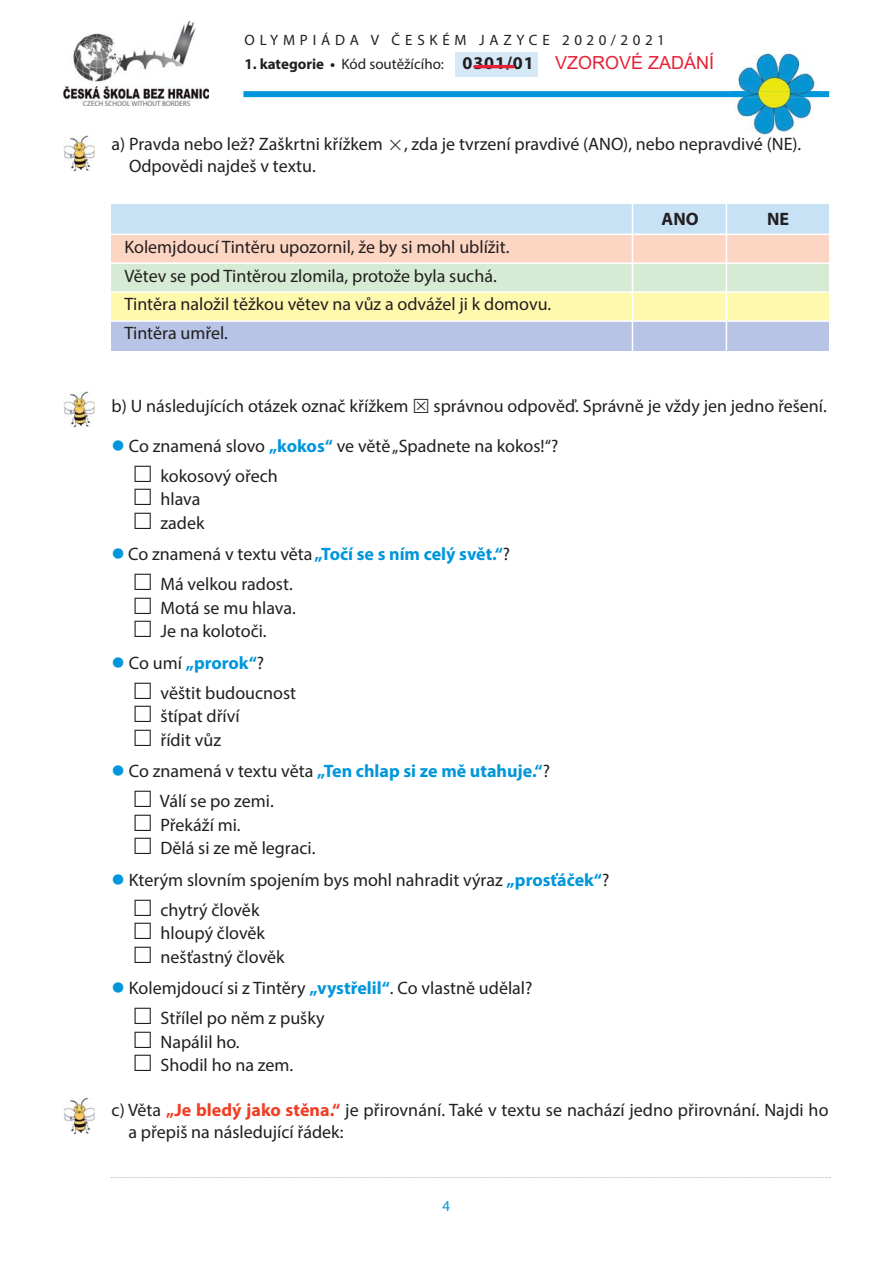
<style>
.page{position:relative;width:893px;height:1263px;background:#fff}
.page>*{position:absolute;margin:0;border:0;box-sizing:border-box;transform-origin:0 0}
.t1{font:18px/30px "Myriad Pro";color:#231f20}
.t2{font:18px "Arial";color:#e52237}
.t3{font:700 18px "Myriad Pro";color:#231f20}
.t4{font:15px "Myriad Pro";color:#231f20}
.t5{font:15px "Myriad Pro";letter-spacing:.32em;color:#231f20}
.t6{font:15px "Myriad Pro";color:#0096db}
.s1{font-weight:700}
.s2{font-weight:700;font-size:18px}
.s3{color:#0096db}
.s4{font-weight:700;color:#0096db}
.s5{font-weight:700;color:#ef3e25}
</style>
<div class="page">
<div style="left:111px;top:204px;width:718px;height:30px;background:#c7e1f5"></div>
<div style="left:111px;top:234px;width:718px;height:30px;background:#fdd6c3"></div>
<div style="left:111px;top:263px;width:718px;height:30px;background:#d6ebd4"></div>
<div style="left:111px;top:292px;width:718px;height:30px;background:#fff9ae"></div>
<div style="left:111px;top:321px;width:718px;height:29px;background:#b8c4e5"></div>
<img style="left:64px;top:22px;width:145px;height:83px">
<div style="left:455px;top:52px;width:83px;height:25px;background:#d4e8f7"></div>
<div style="left:243px;top:91px;width:586px;height:6px;background:#0096db"></div>
<img style="left:732px;top:97px;width:93px;height:38px">
<img style="left:738px;top:53px;width:77px;height:38px">
<img style="left:743px;top:91px;width:77px;height:6px">
<img style="left:64px;top:135px;width:31px;height:37px">
<img style="left:64px;top:391px;width:31px;height:37px">
<img style="left:64px;top:1098px;width:31px;height:36px">
<hr style="left:64px;top:234px;width:765px;height:1px;background:#fff">
<hr style="left:64px;top:262px;width:765px;height:2px;background:#fff">
<hr style="left:64px;top:291px;width:765px;height:2px;background:#fff">
<hr style="left:64px;top:320px;width:765px;height:2px;background:#fff">
<hr style="left:726px;top:204px;width:1px;height:147px;background:#fff">
<hr style="left:632px;top:204px;width:1px;height:149px;background:#fff">
<svg style="left:111px;top:1177px;width:720px;height:1px"></svg>
<hr style="left:475px;top:65px;width:38px;height:3px;background:#e52136">
<p class="t5" style="left:245px;top:35px;width:422px">OLYMPIÁDA V ČESKÉM JAZYCE 2020/2021</p>
<p class="t4" style="left:244px;top:59px;width:291px"><span class="s1">1. kategorie •</span> Kód soutěžícího: <span class="s2">0301/01</span></p>
<p class="t2" style="left:555px;top:50px;width:161px">VZOROVÉ ZADÁNÍ</p>
<p class="t1" style="left:129px;top:134px;width:674px;line-height:22.4px;text-indent:-17px">a) Pravda nebo lež? Zaškrtni křížkem , zda je tvrzení pravdivé (ANO), nebo nepravdivé (NE).<br>Odpovědi najdeš v textu.</p>
<p class="t3" style="left:662px;top:212px;width:39px">ANO</p>
<p class="t3" style="left:767px;top:212px;width:24px">NE</p>
<p class="t1" style="left:124px;top:235px;width:428px;line-height:28.5px">Kolemjdoucí Tintěru upozornil, že by si mohl ublížit.<br>Větev se pod Tintěrou zlomila, protože byla suchá.<br>Tintěra naložil těžkou větev na vůz a odvážel ji k domovu.<br>Tintěra umřel.</p>
<p class="t1" style="left:112px;top:392px;width:298px">b) U následujících otázek označ křížkem</p>
<p class="t1" style="left:434px;top:392px;width:395px">správnou odpověď. Správně je vždy jen jedno řešení.</p>
<p class="t1" style="left:161px;top:432px;width:399px;text-indent:-49px"><span class="s3">●</span> Co znamená slovo <span class="s4">„kokos“</span> ve větě „Spadnete na kokos!“? kokosový ořech</p>
<p class="t1" style="left:161px;top:489px;width:45px;line-height:23.5px">hlava zadek</p>
<p class="t1" style="left:161px;top:541px;width:351px;text-indent:-49px"><span class="s3">●</span> Co znamená v textu věta<span class="s4">„Točí se s ním celý svět.“</span>?<br>Má velkou radost.</p>
<p class="t1" style="left:161px;top:597px;width:137px;line-height:23.5px">Motá se mu hlava.<br>Je na kolotoči.</p>
<p class="t1" style="left:161px;top:649px;width:137px;text-indent:-49px"><span class="s3">●</span> Co umí <span class="s4">„prorok“</span>? věštit budoucnost</p>
<p class="t1" style="left:161px;top:706px;width:81px;line-height:23.5px">štípat dříví řídit vůz</p>
<p class="t1" style="left:160px;top:758px;width:392px;text-indent:-48px"><span class="s3">●</span> Co znamená v textu věta <span class="s4">„Ten chlap si ze mě utahuje.“</span>?<br>Válí se po zemi.</p>
<p class="t1" style="left:161px;top:814px;width:156px;line-height:23.5px">Překáží mi.<br>Dělá si ze mě legraci.</p>
<p class="t1" style="left:161px;top:866px;width:450px;text-indent:-49px"><span class="s3">●</span> Kterým slovním spojením bys mohl nahradit výraz <span class="s4">„prosťáček“</span>? chytrý člověk</p>
<p class="t1" style="left:161px;top:923px;width:126px;line-height:23.5px">hloupý člověk nešťastný člověk</p>
<p class="t1" style="left:161px;top:975px;width:373px;text-indent:-49px"><span class="s3">●</span> Kolemjdoucí si z Tintěry <span class="s4">„vystřelil“</span>. Co vlastně udělal?<br>Střílel po něm z pušky</p>
<p class="t1" style="left:161px;top:1031px;width:134px;line-height:23.5px">Napálil ho.<br>Shodil ho na zem.</p>
<p class="t1" style="left:128px;top:1101px;width:702px;line-height:21.6px;text-indent:-17px">c) Věta <span class="s5">„Je bledý jako stěna.“</span> je přirovnání. Také v textu se nachází jedno přirovnání. Najdi ho a přepiš na následující řádek:</p>
<p class="t6" style="left:443px;top:1200px;width:9px">4</p>
</div>
